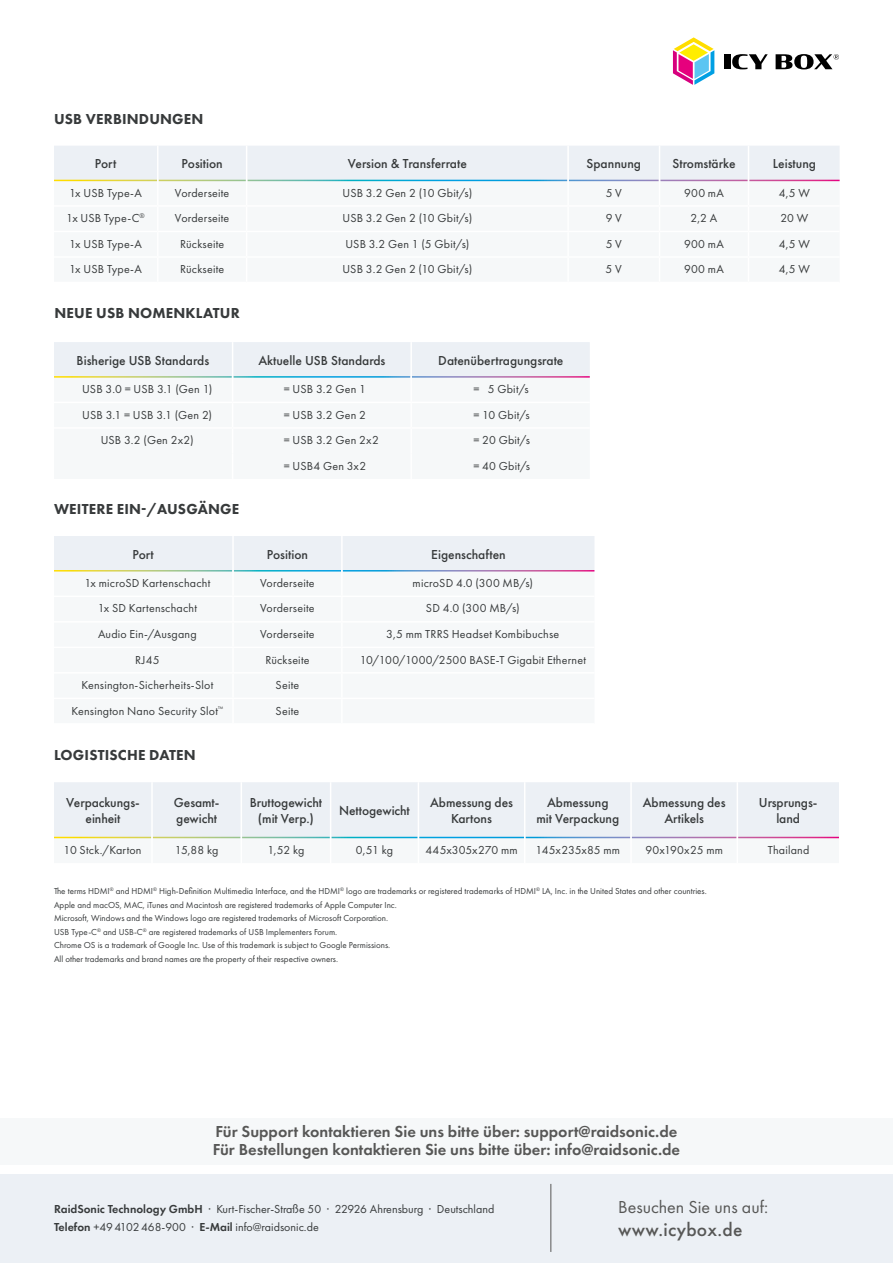
<style>
.page{position:relative;width:893px;height:1263px;background:#fff}
.page>*{position:absolute;margin:0;border:0;box-sizing:border-box;transform-origin:0 0}
.t1{font:500 19.5px "Futura PT";letter-spacing:.015em;color:#575756}
.t2{font:18px "Futura PT";color:#575756}
.t3{font:600 16.5px/18px "Futura PT";color:#575756}
.t4{font:800 15px "Futura PT";letter-spacing:.01em;color:#373a3b}
.t5{font:500 13.5px/16.2px "Futura PT";letter-spacing:-.005em;color:#373a3b;text-align:center}
.t6{font:12px "Futura PT";letter-spacing:.015em;color:#373a3b}
.t7{font:9px/13.5px "Futura PT";color:#373a3b}
.s1{font-weight:600}
</style>
<div class="page">
<div style="left:724px;top:54px;width:6px;height:15px;background:#000"></div>
<svg style="left:732px;top:54px;width:36px;height:15px"></svg>
<svg style="left:776px;top:54px;width:63px;height:15px"></svg>
<svg style="left:673px;top:37px;width:41px;height:48px"></svg>
<div style="left:0;top:1174px;width:893px;height:89px;background:#ecf0f5"></div>
<hr style="left:551px;top:1184px;width:1px;height:68px;background:#575756">
<div style="left:0;top:1118px;width:893px;height:47px;background:#f6f8f9"></div>
<div style="left:54px;top:782px;width:785px;height:57px;background:#ecf0f5"></div>
<div style="left:54px;top:536px;width:540px;height:34px;background:#ecf0f5"></div>
<svg style="left:54px;top:571px;width:540px;height:1px"></svg>
<hr style="left:232px;top:536px;width:2px;height:35px;background:#fff">
<hr style="left:341px;top:536px;width:2px;height:35px;background:#fff">
<hr style="left:232px;top:571px;width:2px;height:24px;background:#fff">
<hr style="left:341px;top:571px;width:2px;height:24px;background:#fff">
<svg style="left:54px;top:146px;width:786px;height:36px;background:#e7ecf1"></svg>
<div style="left:54px;top:342px;width:536px;height:36px;background:#ecf0f5"></div>
<p class="t4" style="left:54px;top:110px;width:151px">USB VERBINDUNGEN</p>
<p class="t5" style="left:95px;top:156px;width:23px">Port</p>
<p class="t5" style="left:182px;top:156px;width:43px">Position</p>
<p class="t5" style="left:348px;top:156px;width:121px">Version &amp; Transferrate</p>
<p class="t5" style="left:586px;top:156px;width:56px">Spannung</p>
<p class="t5" style="left:672px;top:156px;width:65px">Stromstärke</p>
<p class="t5" style="left:773px;top:156px;width:45px">Leistung</p>
<p class="t6" style="left:69px;top:185px;width:74px">1x USB Type-A</p>
<p class="t6" style="left:175px;top:185px;width:56px">Vorderseite</p>
<p class="t6" style="left:342px;top:185px;width:131px">USB 3.2 Gen 2 (10 Gbit/s)</p>
<p class="t6" style="left:606px;top:185px;width:18px">5 V</p>
<p class="t6" style="left:684px;top:185px;width:41px">900 mA</p>
<p class="t6" style="left:779px;top:185px;width:33px">4,5 W</p>
<p class="t6" style="left:66px;top:211px;width:80px">1x USB Type-C<sup>®</sup></p>
<p class="t6" style="left:175px;top:211px;width:56px">Vorderseite</p>
<p class="t6" style="left:342px;top:211px;width:131px">USB 3.2 Gen 2 (10 Gbit/s)</p>
<p class="t6" style="left:606px;top:211px;width:18px">9 V</p>
<p class="t6" style="left:691px;top:211px;width:28px">2,2 A</p>
<p class="t6" style="left:780px;top:211px;width:29px">20 W</p>
<p class="t6" style="left:69px;top:236px;width:74px">1x USB Type-A</p>
<p class="t6" style="left:180px;top:236px;width:46px">Rückseite</p>
<p class="t6" style="left:345px;top:236px;width:125px">USB 3.2 Gen 1 (5 Gbit/s)</p>
<p class="t6" style="left:606px;top:236px;width:18px">5 V</p>
<p class="t6" style="left:684px;top:236px;width:41px">900 mA</p>
<p class="t6" style="left:779px;top:236px;width:33px">4,5 W</p>
<p class="t6" style="left:69px;top:262px;width:74px">1x USB Type-A</p>
<p class="t6" style="left:180px;top:262px;width:46px">Rückseite</p>
<p class="t6" style="left:342px;top:262px;width:131px">USB 3.2 Gen 2 (10 Gbit/s)</p>
<p class="t6" style="left:606px;top:262px;width:18px">5 V</p>
<p class="t6" style="left:684px;top:262px;width:41px">900 mA</p>
<p class="t6" style="left:779px;top:262px;width:33px">4,5 W</p>
<p class="t4" style="left:54px;top:304px;width:187px">NEUE USB NOMENKLATUR</p>
<p class="t5" style="left:77px;top:352px;width:134px">Bisherige USB Standards</p>
<p class="t5" style="left:258px;top:352px;width:129px">Aktuelle USB Standards</p>
<p class="t5" style="left:438px;top:352px;width:127px">Datenübertragungsrate</p>
<p class="t6" style="left:82px;top:382px;width:132px">USB 3.0 = USB 3.1 (Gen 1)</p>
<p class="t6" style="left:284px;top:382px;width:84px">= USB 3.2 Gen 1</p>
<p class="t6" style="left:473px;top:382px;width:57px">= 5 Gbit/s</p>
<p class="t6" style="left:82px;top:407px;width:131px">USB 3.1 = USB 3.1 (Gen 2)</p>
<p class="t6" style="left:284px;top:407px;width:84px">= USB 3.2 Gen 2</p>
<p class="t6" style="left:473px;top:407px;width:58px">= 10 Gbit/s</p>
<p class="t6" style="left:101px;top:433px;width:95px">USB 3.2 (Gen 2x2)</p>
<p class="t6" style="left:284px;top:433px;width:97px">= USB 3.2 Gen 2x2</p>
<p class="t6" style="left:473px;top:433px;width:58px">= 20 Gbit/s</p>
<p class="t6" style="left:284px;top:458px;width:84px">= USB4 Gen 3x2</p>
<p class="t6" style="left:473px;top:458px;width:58px">= 40 Gbit/s</p>
<p class="t4" style="left:54px;top:499px;width:187px">WEITERE EIN-/AUSGÄNGE</p>
<p class="t5" style="left:132px;top:546px;width:23px">Port</p>
<p class="t5" style="left:267px;top:546px;width:43px">Position</p>
<p class="t5" style="left:431px;top:546px;width:76px">Eigenschaften</p>
<p class="t6" style="left:84px;top:576px;width:127px">1x microSD Kartenschacht</p>
<p class="t6" style="left:260px;top:576px;width:56px">Vorderseite</p>
<p class="t6" style="left:413px;top:576px;width:122px">microSD 4.0 (300 MB/s)</p>
<p class="t6" style="left:98px;top:601px;width:101px">1x SD Kartenschacht</p>
<p class="t6" style="left:260px;top:601px;width:56px">Vorderseite</p>
<p class="t6" style="left:426px;top:601px;width:95px">SD 4.0 (300 MB/s)</p>
<p class="t6" style="left:98px;top:627px;width:100px">Audio Ein-/Ausgang</p>
<p class="t6" style="left:260px;top:627px;width:56px">Vorderseite</p>
<p class="t6" style="left:386px;top:627px;width:174px">3,5 mm TRRS Headset Kombibuchse</p>
<p class="t6" style="left:135px;top:652px;width:26px">RJ45</p>
<p class="t6" style="left:265px;top:652px;width:46px">Rückseite</p>
<p class="t6" style="left:360px;top:652px;width:228px">10/100/1000/2500 BASE-T Gigabit Ethernet</p>
<p class="t6" style="left:81px;top:678px;width:133px">Kensington-Sicherheits-Slot</p>
<p class="t6" style="left:276px;top:678px;width:25px">Seite</p>
<p class="t6" style="left:71px;top:703px;width:153px">Kensington Nano Security Slot<sup>™</sup></p>
<p class="t6" style="left:276px;top:703px;width:25px">Seite</p>
<p class="t4" style="left:54px;top:745px;width:143px">LOGISTISCHE DATEN</p>
<p class="t5" style="left:66px;top:794px;width:75px">Verpackungs&shy;einheit</p>
<p class="t5" style="left:174px;top:794px;width:47px;text-align:left">Gesamt&shy;gewicht</p>
<p class="t5" style="left:250px;top:794px;width:74px">Bruttogewicht (mit Verp.)</p>
<p class="t5" style="left:339px;top:802px;width:72px">Nettogewicht</p>
<p class="t5" style="left:430px;top:794px;width:84px">Abmessung des<br>Kartons</p>
<p class="t5" style="left:536px;top:794px;width:84px">Abmessung<br>mit Verpackung</p>
<p class="t5" style="left:643px;top:794px;width:84px">Abmessung des<br>Artikels</p>
<p class="t5" style="left:759px;top:794px;width:60px">Ursprungs&shy;land</p>
<p class="t6" style="left:64px;top:842px;width:79px">10 Stck./Karton</p>
<p class="t6" style="left:175px;top:842px;width:45px">15,88 kg</p>
<p class="t6" style="left:268px;top:842px;width:38px">1,52 kg</p>
<p class="t6" style="left:356px;top:842px;width:39px">0,51 kg</p>
<p class="t6" style="left:425px;top:842px;width:94px">445x305x270 mm</p>
<p class="t6" style="left:536px;top:842px;width:86px">145x235x85 mm</p>
<p class="t6" style="left:645px;top:842px;width:79px">90x190x25 mm</p>
<p class="t6" style="left:768px;top:842px;width:43px">Thailand</p>
<p class="t7" style="left:54px;top:884px;width:654px">The terms HDMI<sup>®</sup> and HDMI<sup>®</sup> High-Definition Multimedia Interface, and the HDMI<sup>®</sup> logo are trademarks or registered trademarks of HDMI<sup>®</sup> LA, Inc. in the United States and other countries.<br>Apple and macOS, MAC, iTunes and Macintosh are registered trademarks of Apple Computer Inc.<br>Microsoft, Windows and the Windows logo are registered trademarks of Microsoft Corporation.<br>USB Type-C<sup>®</sup> and USB-C<sup>®</sup> are registered trademarks of USB Implementers Forum.<br>Chrome OS is a trademark of Google Inc. Use of this trademark is subject to Google Permissions.<br>All other trademarks and brand names are the property of their respective owners.</p>
<h3 class="t3" style="left:213px;top:1123px;width:469px">Für Support kontaktieren Sie uns bitte über: support@raidsonic.de<br>Für Bestellungen kontaktieren Sie uns bitte über: info@raidsonic.de</h3>
<p class="t6" style="left:54px;top:1202px;width:442px"><span class="s1">RaidSonic Technology GmbH</span> · Kurt-Fischer-Straße 50 · 22926 Ahrensburg · Deutschland</p>
<h2 class="t2" style="left:618px;top:1196px;width:151px">Besuchen Sie uns auf:</h2>
<p class="t6" style="left:54px;top:1220px;width:266px"><span class="s1">Telefon</span> +494102468-900 · <span class="s1">E-Mail</span> info@raidsonic.de</p>
<h1 class="t1" style="left:618px;top:1218px;width:126px">www.icybox.de</h1>
</div>
